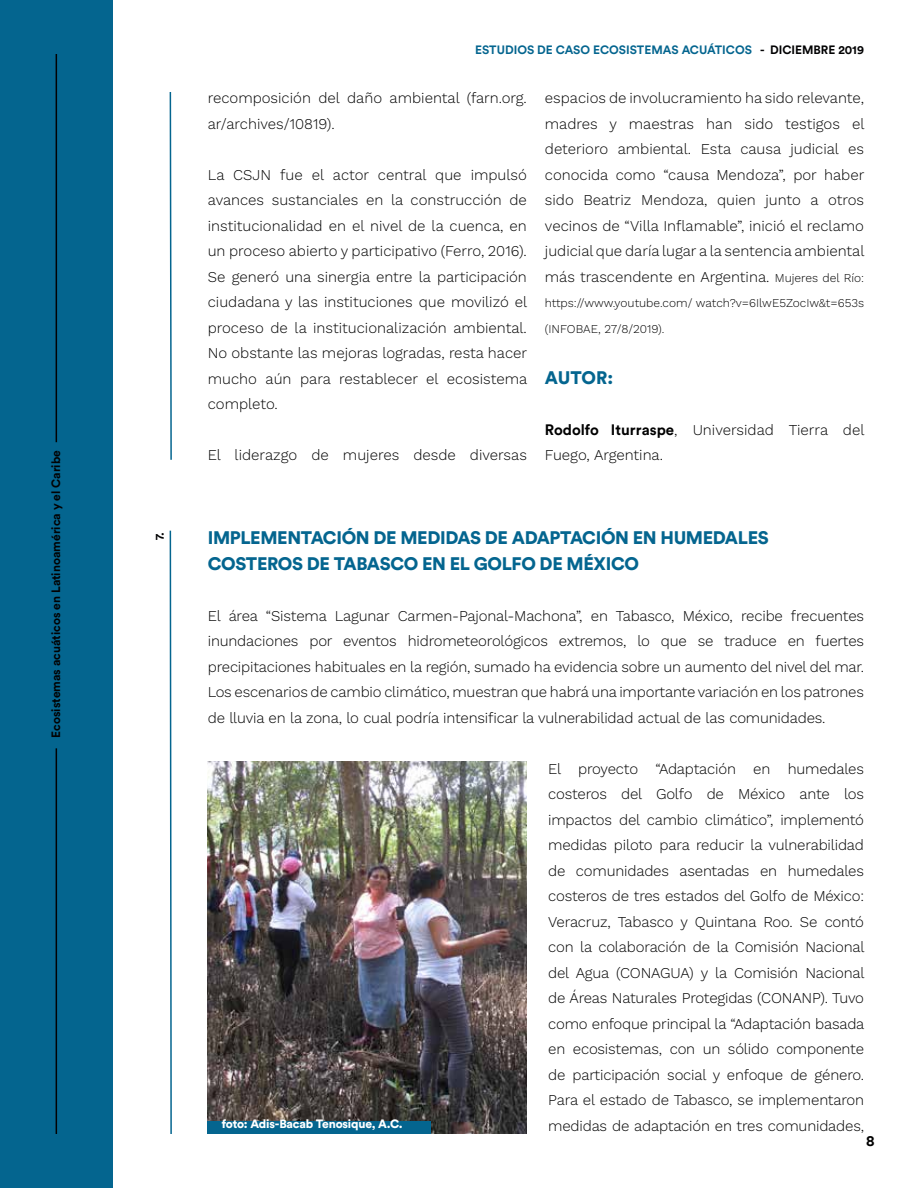
<style>
.page{position:relative;width:918px;height:1188px;background:#fff}
.page>*{position:absolute;margin:0;border:0;box-sizing:border-box;transform-origin:0 0}
.t1{font:900 18px/25.5px "Circular Std";letter-spacing:-.02em;color:#04658f}
.t2{font:300 15px/25.5px "Work Sans";color:#000;text-align:justify}
.t3{font:700 15px "Circular Std";color:#000}
.t4{font:300 12px/25.5px "Work Sans";color:#000}
.t5{font:700 12px "Circular Std";color:#04658f}
.t6{font:700 12px "Circular Std";color:#020203}
.t7{font:900 12px "Circular Std";letter-spacing:-.015em;color:#fff}
.s1{color:#020203}
.s2{font-size:12px}
.s3{font-family:"Circular Std";font-weight:700}
</style>
<div class="page">
<div style="left:0;top:0;width:113px;height:1188px;background:#04658f"></div>
<hr style="left:56px;top:54px;width:1px;height:388px;background:#020203">
<hr style="left:56px;top:748px;width:1px;height:386px;background:#020203">
<svg style="left:169px;top:530px;width:3px;height:604px"></svg>
<svg style="left:169px;top:92px;width:3px;height:368px"></svg>
<img style="left:208px;top:761px;width:319px;height:373px">
<div style="left:208px;top:1122px;width:223px;height:12px;background:#04658f"></div>
<p class="t6" style="left:48px;top:738px;width:289px;rotate:-90deg">Ecosistemas acuáticos en Latinoamérica y el Caribe</p>
<p class="t6" style="left:152px;top:540px;width:10px;rotate:-90deg">7.</p>
<p class="t5" style="left:475px;top:42px;width:390px">ESTUDIOS DE CASO ECOSISTEMAS ACUÁTICOS <span class="s1">- DICIEMBRE 2019</span></p>
<p class="t2" style="left:208px;top:85px;width:321px">recomposición del daño ambiental (farn.org. ar/archives/10819).</p>
<p class="t2" style="left:208px;top:162px;width:321px">La CSJN fue el actor central que impulsó avances sustanciales en la construcción de institucionalidad en el nivel de la cuenca, en un proceso abierto y participativo (Ferro, 2016).<br>Se generó una sinergia entre la participación ciudadana y las instituciones que movilizó el proceso de la institucionalización ambiental.<br>No obstante las mejoras logradas, resta hacer mucho aún para restablecer el ecosistema completo.</p>
<p class="t2" style="left:208px;top:442px;width:321px">El liderazgo de mujeres desde diversas</p>
<p class="t2" style="left:545px;top:85px;width:321px">espacios de involucramiento ha sido relevante, madres y maestras han sido testigos el deterioro ambiental. Esta causa judicial es conocida como “causa Mendoza”, por haber sido Beatriz Mendoza, quien junto a otros vecinos de “Villa Inflamable”, inició el reclamo judicial que daría lugar a la sentencia ambiental más trascendente en Argentina. <span class="s2">Mujeres del Río:</span></p>
<p class="t4" style="left:545px;top:290px;width:321px">https://www.youtube.com/ watch?v=6IlwE5ZocIw&amp;t=653s (INFOBAE, 27/8/2019).</p>
<p class="t1" style="left:545px;top:364px;width:70px">AUTOR:</p>
<p class="t2" style="left:545px;top:417px;width:321px"><span class="s3">Rodolfo Iturraspe</span>, Universidad Tierra del<br>Fuego, Argentina.</p>
<p class="t1" style="left:208px;top:525px;width:562px">IMPLEMENTACIÓN DE MEDIDAS DE ADAPTACIÓN EN HUMEDALES<br>COSTEROS DE TABASCO EN EL GOLFO DE MÉXICO</p>
<p class="t2" style="left:208px;top:602px;width:658px">El área “Sistema Lagunar Carmen-Pajonal-Machona”, en Tabasco, México, recibe frecuentes inundaciones por eventos hidrometeorológicos extremos, lo que se traduce en fuertes precipitaciones habituales en la región, sumado ha evidencia sobre un aumento del nivel del mar.<br>Los escenarios de cambio climático, muestran que habrá una importante variación en los patrones de lluvia en la zona, lo cual podría intensificar la vulnerabilidad actual de las comunidades.</p>
<p class="t2" style="left:548px;top:755px;width:318px">El proyecto “Adaptación en humedales costeros del Golfo de México ante los impactos del cambio climático”, implementó medidas piloto para reducir la vulnerabilidad de comunidades asentadas en humedales costeros de tres estados del Golfo de México:<br>Veracruz, Tabasco y Quintana Roo. Se contó con la colaboración de la Comisión Nacional del Agua (CONAGUA) y la Comisión Nacional de Áreas Naturales Protegidas (CONANP). Tuvo como enfoque principal la “Adaptación basada en ecosistemas, con un sólido componente de participación social y enfoque de género.<br>Para el estado de Tabasco, se implementaron medidas de adaptación en tres comunidades,</p>
<p class="t7" style="left:222px;top:1116px;width:183px">foto: Adis-Bacab Tenosique, A.C.</p>
<p class="t3" style="left:866px;top:1131px;width:10px">8</p>
</div>
